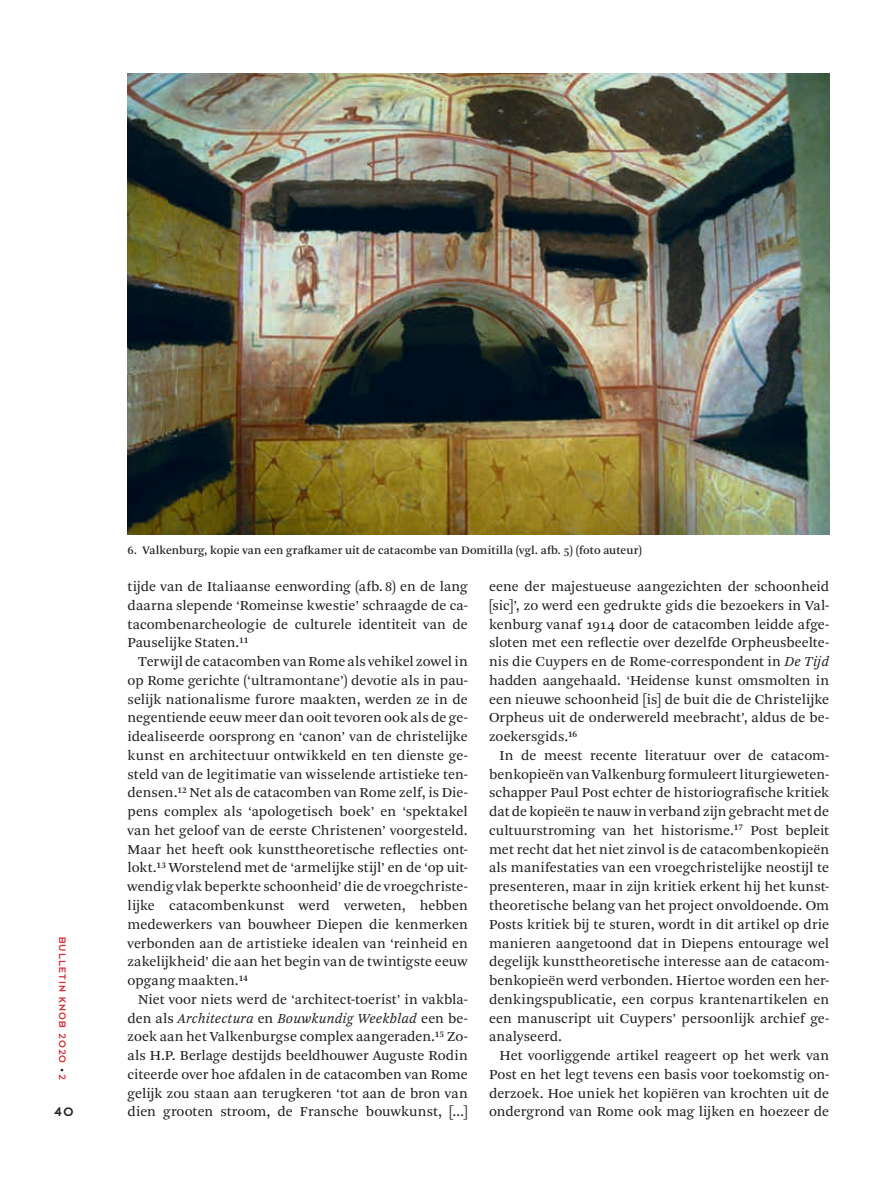
<style>
.page{position:relative;width:893px;height:1191px;background:#fff}
.page>*{position:absolute;margin:0;border:0;box-sizing:border-box;transform-origin:0 0}
.t1{font:14.4px/18.8px "Arnhem Pro Blond";letter-spacing:.005em;color:#231f20;text-align:justify}
.t2{font:13.5px "Dessau Pro";color:#231f20}
.t3{font:12px "Arnhem Pro";letter-spacing:.01em;color:#231f20}
.t4{font:10.5px "Dessau Pro";letter-spacing:.11em;color:#d23139}
.s1{font-size:8.25px;color:#231f20}
.s2{font-style:italic}
</style>
<div class="page">
<img style="left:128px;top:73px;width:701px;height:462px">
<p class="t4" style="left:68px;top:936px;width:145px;rotate:90deg">BULLETIN KNOB 2020 <span class="s1">•</span> 2</p>
<p class="t2" style="left:54px;top:1105px;width:21px">40</p>
<p class="t3" style="left:128px;top:542px;width:516px">6. Valkenburg, kopie van een grafkamer uit de catacombe van Domitilla (vgl. afb. 5) (foto auteur)</p>
<p class="t1" style="left:128px;top:577px;width:342px">tijde van de Italiaanse eenwording (afb.8) en de lang daarna slepende ‘Romeinse kwestie’ schraagde de ca&shy;tacombenarcheologie de culturele identiteit van de Pauselijke Staten.<sup>11</sup></p>
<p class="t1" style="left:128px;top:652px;width:342px;text-indent:11px">Terwijl de catacomben van Rome als vehikel zowel in op Rome gerichte (‘ultramontane’) devotie als in pau&shy;selijk nationalisme furore maakten, werden ze in de negentiende eeuw meer dan ooit tevoren ook als de ge&shy;ïdealiseerde oorsprong en ‘canon’ van de christelijke kunst en architectuur ontwikkeld en ten dienste ge&shy;steld van de legitimatie van wisselende artistieke ten&shy;densen.<sup>12</sup> Net als de catacomben van Rome zelf, is Die&shy;pens complex als ‘apologetisch boek’ en ‘spektakel van het geloof van de eerste Christenen’ voorgesteld.<br>Maar het heeft ook kunsttheoretische reflecties ont&shy;lokt.<sup>13</sup> Worstelend met de ‘armelijke stijl’ en de ‘op uit&shy;wendig vlak beperkte schoonheid’ die de vroegchriste&shy;lijke catacombenkunst werd verweten, hebben medewerkers van bouwheer Diepen die kenmerken verbonden aan de artistieke idealen van ‘reinheid en zakelijkheid’ die aan het begin van de twintigste eeuw opgang maakten.<sup>14</sup></p>
<p class="t1" style="left:128px;top:990px;width:342px;text-indent:11px">Niet voor niets werd de ‘architect-toerist’ in vakbla&shy;den als <span class="s2">Architectura</span> en <span class="s2">Bouwkundig Weekblad</span> een be&shy;zoek aan het Valkenburgse complex aangeraden.<sup>15</sup> Zo&shy;als H.P. Berlage destijds beeldhouwer Auguste Rodin citeerde over hoe afdalen in de catacomben van Rome gelijk zou staan aan terugkeren ‘tot aan de bron van dien grooten stroom, de Fransche bouwkunst, […]</p>
<p class="t1" style="left:489px;top:577px;width:342px">eene der majestueuse aangezichten der schoonheid [sic]’, zo werd een gedrukte gids die bezoekers in Val&shy;kenburg vanaf 1914 door de catacomben leidde afge&shy;sloten met een reflectie over dezelfde Orpheusbeelte&shy;nis die Cuypers en de Rome-correspondent in <span class="s2">De Tijd </span>hadden aangehaald. ‘Heidense kunst omsmolten in een nieuwe schoonheid [is] de buit die de Christelijke Orpheus uit de onderwereld meebracht’, aldus de be&shy;zoekersgids.<sup>16</sup></p>
<p class="t1" style="left:489px;top:746px;width:342px;text-indent:11px">In de meest recente literatuur over de catacom&shy;benkopieën van Valkenburg formuleert liturgieweten&shy;schapper Paul Post echter de historiografische kritiek dat de kopieën te nauw in verband zijn gebracht met de cultuurstroming van het historisme.<sup>17</sup> Post bepleit met recht dat het niet zinvol is de catacombenkopieën als manifestaties van een vroegchristelijke neostijl te presenteren, maar in zijn kritiek erkent hij het kunst&shy;theoretische belang van het project onvoldoende. Om Posts kritiek bij te sturen, wordt in dit artikel op drie manieren aangetoond dat in Diepens entourage wel degelijk kunsttheoretische interesse aan de catacom&shy;benkopieën werd verbonden. Hiertoe worden een her&shy;denkingspublicatie, een corpus krantenartikelen en een manuscript uit Cuypers’ persoonlijk archief ge&shy;analyseerd.</p>
<p class="t1" style="left:489px;top:1046px;width:342px;text-indent:11px">Het voorliggende artikel reageert op het werk van Post en het legt tevens een basis voor toekomstig on&shy;derzoek. Hoe uniek het kopiëren van krochten uit de ondergrond van Rome ook mag lijken en hoezeer de</p>
</div>
